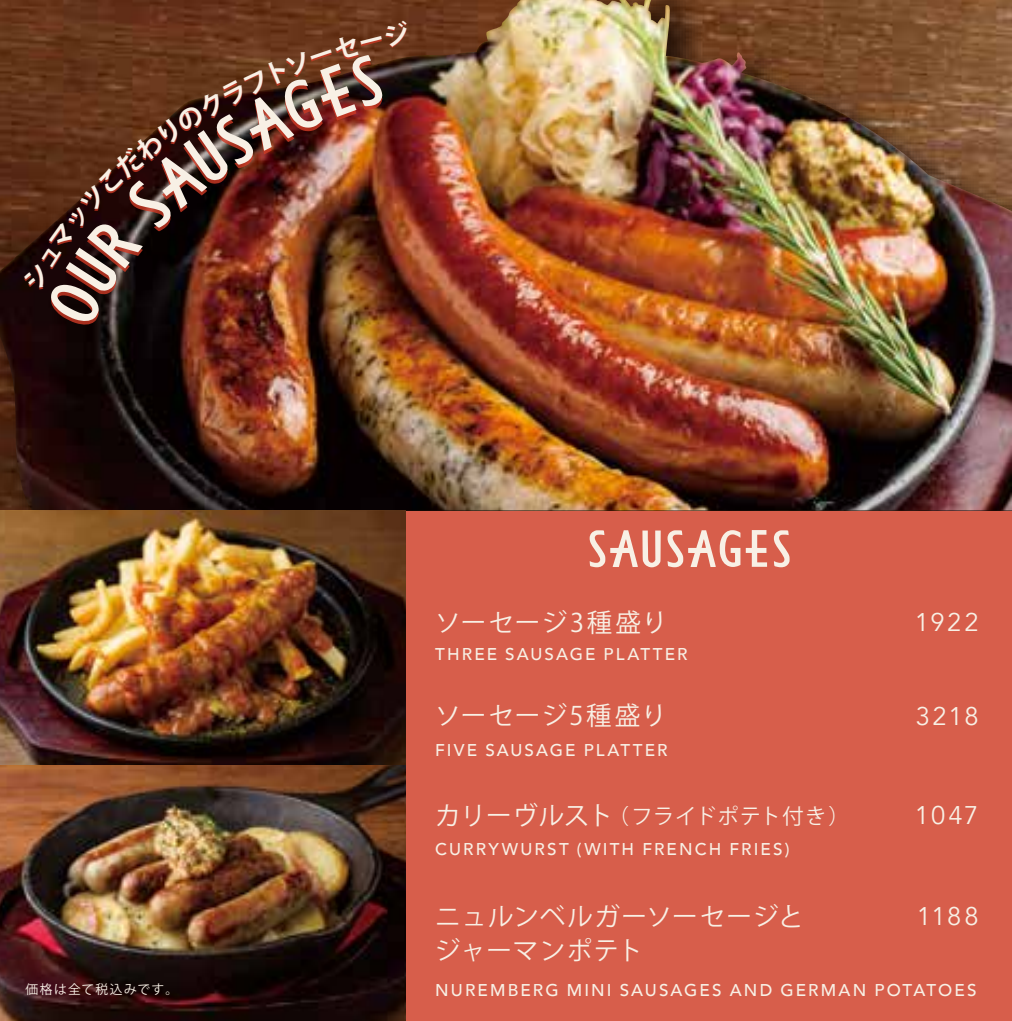
<style>
.page{position:relative;width:1012px;height:1021px;background:#fff}
.page>*{position:absolute;margin:0;border:0;box-sizing:border-box;transform-origin:0 0}
.t1{font:51px "Schmatz Font";letter-spacing:.02em;color:#f8f0e5}
.t2{font:25.5px "Koz Go Pr 6 N";letter-spacing:.04em;color:#f8f0e5}
.t3{font:25.5px "Koz Go Pr 6 N";letter-spacing:.07em;color:#f8f0e5}
.t4{font:25.5px "Avenir";letter-spacing:.075em;color:#f8f0e5}
.t5{font:25.5px "Koz Go Pr 6 N";color:#f8f0e5}
.t6{font:21.3px "Koz Go Pr 6 N";letter-spacing:.035em;color:#f8f0e5}
.t7{font:500 17.1px "Avenir";letter-spacing:.125em;color:#f8f0e5}
.t8{font:12.9px "Koz Go Pr 6 N";letter-spacing:.105em;color:#f8f0e5}
</style>
<div class="page">
<div style="left:404px;top:510px;width:608px;height:510px;background:#d75e4b"></div>
<img style="left:0;top:0;width:1012px;height:510px">
<img style="left:0;top:510px;width:406px;height:510px">
<img style="left:22px;top:19px;width:389px;height:308px">
<p class="t8" style="left:26px;top:982px;width:154px">価格は全て税込みです。</p>
<h1 class="t1" style="left:586px;top:527px;width:209px">SAUSAGES</h1>
<h2 class="t3" style="left:435px;top:608px;width:234px">ソーセージ3種盛り</h2>
<h2 class="t4" style="left:915px;top:607px;width:65px">1922</h2>
<p class="t7" style="left:435px;top:639px;width:254px">THREE SAUSAGE PLATTER</p>
<h2 class="t3" style="left:435px;top:701px;width:233px">ソーセージ5種盛り</h2>
<h2 class="t4" style="left:916px;top:700px;width:64px">3218</h2>
<p class="t7" style="left:435px;top:735px;width:234px">FIVE SAUSAGE PLATTER</p>
<h2 class="t5" style="left:435px;top:801px;width:180px">カリーヴルスト</h2>
<h2 class="t4" style="left:915px;top:799px;width:65px">1047</h2>
<p class="t6" style="left:608px;top:803px;width:243px">（フライドポテト付き）</p>
<p class="t7" style="left:435px;top:833px;width:356px">CURRYWURST (WITH FRENCH FRIES)</p>
<h2 class="t2" style="left:435px;top:901px;width:370px">ニュルンベルガーソーセージと</h2>
<h2 class="t4" style="left:917px;top:900px;width:63px">1188</h2>
<h2 class="t2" style="left:435px;top:936px;width:209px">ジャーマンポテト</h2>
<p class="t7" style="left:435px;top:974px;width:543px">NUREMBERG MINI SAUSAGES AND GERMAN POTATOES</p>
</div>
